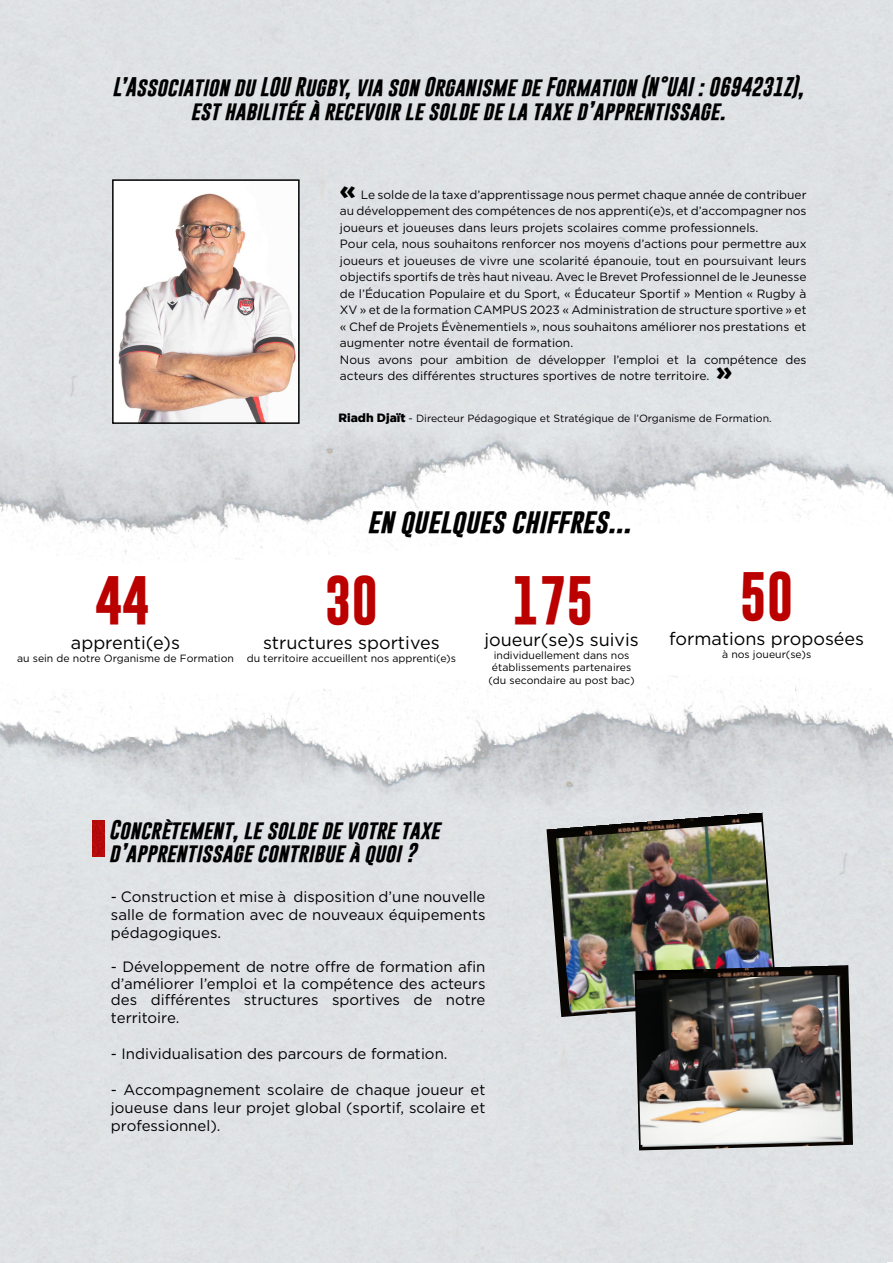
<style>
.page{position:relative;width:893px;height:1263px;background:#fff}
.page>*{position:absolute;margin:0;border:0;box-sizing:border-box;transform-origin:0 0}
.t1{font:700 49.5px "Gobold";color:#b00}
.t2{font:italic 700 25.5px "Gobold";color:#000}
.t3{font:italic 700 19.5px/23.4px "Gobold";color:#000;text-align:center}
.t4{font:18px "Gotham";color:#000}
.t5{font:15px/18px "Gotham";color:#000;text-align:justify}
.t6{font:12px/16.5px "Gotham";color:#000}
.t7{font:10.5px/12.6px "Gotham";color:#000;text-align:center}
.s1{font-weight:900;font-size:25.5px}
.s2{font-weight:900;font-size:12px}
</style>
<div class="page">
<img style="left:0;top:676px;width:893px;height:587px">
<img style="left:0;top:0;width:893px;height:560px">
<img style="left:115px;top:182px;width:182px;height:239px">
<div style="left:112px;top:179px;width:188px;height:245px;border:2px solid #000"></div>
<img style="left:92px;top:820px;width:13px;height:37px">
<img style="left:546px;top:812px;width:231px;height:205px">
<img style="left:641px;top:814px;width:40px;height:1px">
<img style="left:556px;top:822px;width:219px;height:189px">
<img style="left:634px;top:965px;width:219px;height:185px">
<img style="left:636px;top:975px;width:206px;height:170px">
<p class="t3" style="left:112px;top:75px;width:693px">L’Association du LOU Rugby, via son Organisme de Formation (N°UAI : 0694231Z), est habilitée à recevoir le solde de la taxe d’apprentissage.</p>
<p class="t6" style="left:340px;top:186px;width:468px"><span class="s1">«</span> Le solde de la taxe d’apprentissage nous permet chaque année de contribuer au développement des compétences de nos apprenti(e)s, et d’accompagner nos joueurs et joueuses dans leurs projets scolaires comme professionnels.<br>Pour cela, nous souhaitons renforcer nos moyens d’actions pour permettre aux joueurs et joueuses de vivre une scolarité épanouie, tout en poursuivant leurs objectifs sportifs de très haut niveau. Avec le Brevet Professionnel de le Jeunesse de l’Éducation Populaire et du Sport, « Éducateur Sportif » Mention « Rugby à XV » et de la formation CAMPUS 2023 « Administration de structure sportive » et « Chef de Projets Évènementiels », nous souhaitons améliorer nos prestations et augmenter notre éventail de formation.<br>Nous avons pour ambition de développer l’emploi et la compétence des acteurs des différentes structures sportives de notre territoire. <span class="s1">»</span></p>
<p class="t7" style="left:338px;top:412px;width:435px"><span class="s2">Riadh Djaït</span> - Directeur Pédagogique et Stratégique de l’Organisme de Formation.</p>
<p class="t2" style="left:367px;top:504px;width:265px">en quelques chiffres...</p>
<p class="t1" style="left:95px;top:568px;width:56px">44</p>
<p class="t1" style="left:324px;top:568px;width:55px">30</p>
<p class="t1" style="left:512px;top:568px;width:83px">175</p>
<p class="t4" style="left:71px;top:631px;width:111px">apprenti(e)s</p>
<p class="t7" style="left:17px;top:651px;width:218px">au sein de notre Organisme de Formation</p>
<p class="t4" style="left:484px;top:628px;width:156px">joueur(se)s suivis</p>
<p class="t7" style="left:489px;top:648px;width:147px">individuellement dans nos établissements partenaires (du secondaire au post bac)</p>
<p class="t4" style="left:263px;top:631px;width:178px">structures sportives</p>
<p class="t7" style="left:247px;top:651px;width:211px">du territoire accueillent nos apprenti(e)s</p>
<p class="t1" style="left:740px;top:564px;width:55px">50</p>
<p class="t4" style="left:669px;top:627px;width:197px">formations proposées</p>
<p class="t7" style="left:722px;top:647px;width:91px">à nos joueur(se)s</p>
<p class="t3" style="left:109px;top:818px;width:332px;text-align:left">Concrètement, le solde de votre taxe d’apprentissage contribue à quoi ?</p>
<p class="t5" style="left:111px;top:887px;width:376px">- Construction et mise à disposition d’une nouvelle salle de formation avec de nouveaux équipements pédagogiques.</p>
<p class="t5" style="left:111px;top:958px;width:376px;line-height:16.5px">- Développement de notre offre de formation afin d’améliorer l’emploi et la compétence des acteurs des différentes structures sportives de notre</p>
<p class="t5" style="left:111px;top:1009px;width:70px">territoire.</p>
<p class="t5" style="left:111px;top:1045px;width:338px">- Individualisation des parcours de formation.</p>
<p class="t5" style="left:111px;top:1081px;width:376px">- Accompagnement scolaire de chaque joueur et joueuse dans leur projet global (sportif, scolaire et professionnel).</p>
</div>
